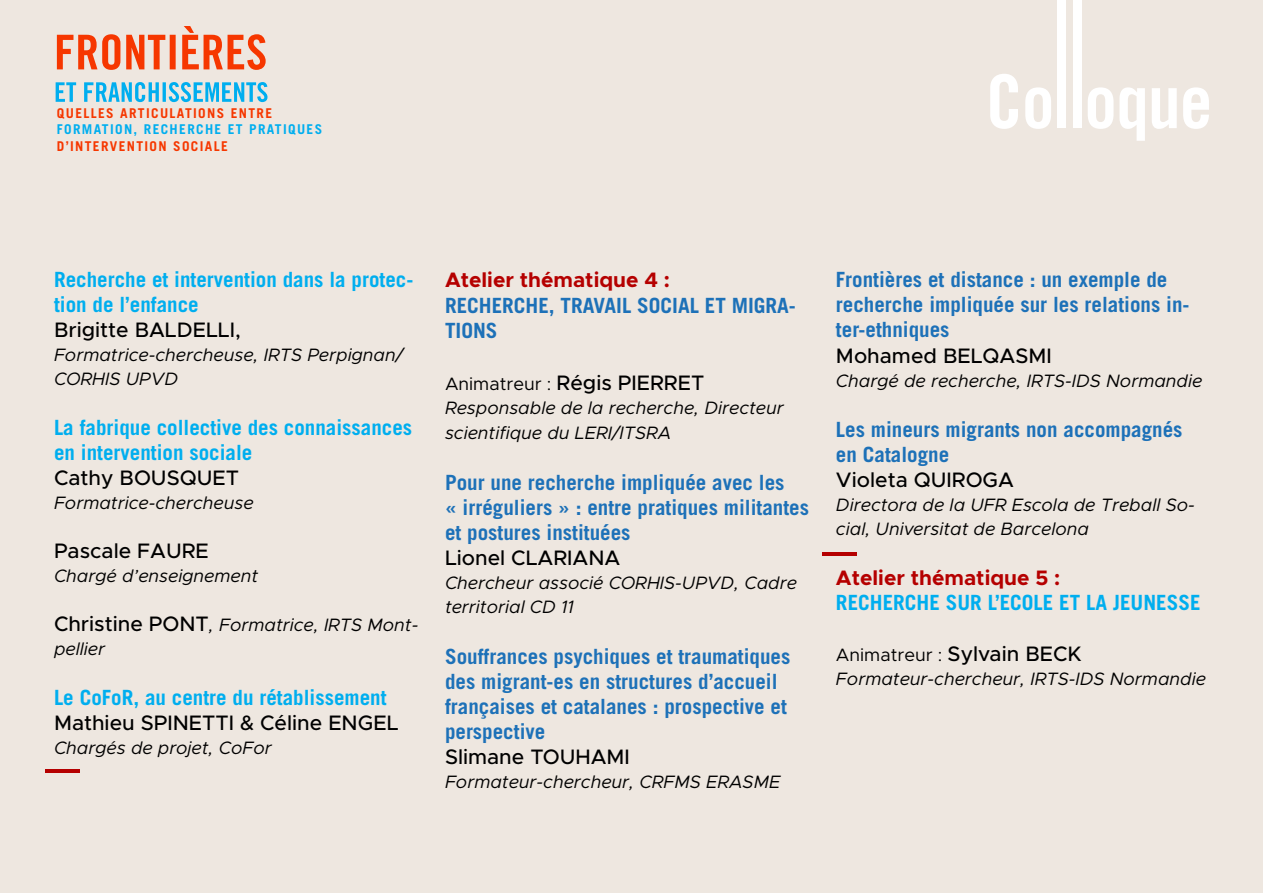
<style>
.page{position:relative;width:1263px;height:893px;background:#eee7e0}
.page>*{position:absolute;margin:0;border:0;box-sizing:border-box;transform-origin:0 0}
.t1{font:700 21px/25.2px "Trade Gothic";color:#1d71b8}
.t2{font:700 21px/25.2px "Trade Gothic";color:#00aeef}
.t3{font:500 21px "Metropolis";color:#000}
.t4{font:700 21px "Metropolis";color:#b50000}
.t5{font:italic 18px/24px "Metropolis";color:#000}
.t6{font:18px "Metropolis";color:#000}
.t7{font:700 13.5px "Trade Gothic";letter-spacing:.1em;color:#f63700}
.t8{font:700 13.5px "Trade Gothic";letter-spacing:.1em;color:#00aeef}
.s1{font-weight:500;font-style:normal;font-size:21px}
.s2{font-weight:400;font-size:18px}
.s3{font-weight:500;font-size:21px}
</style>
<div class="page">
<svg style="left:56px;top:82px;width:211px;height:20px"></svg>
<svg style="left:57px;top:26px;width:209px;height:44px"></svg>
<svg style="left:990px;top:74px;width:28px;height:55px"></svg>
<svg style="left:1025px;top:87px;width:26px;height:42px"></svg>
<div style="left:1057px;top:0;width:9px;height:128px;background:#fff"></div>
<div style="left:1073px;top:0;width:8px;height:128px;background:#fff"></div>
<svg style="left:1088px;top:87px;width:25px;height:42px"></svg>
<svg style="left:1119px;top:87px;width:26px;height:54px"></svg>
<svg style="left:1152px;top:88px;width:25px;height:41px"></svg>
<svg style="left:1183px;top:87px;width:26px;height:42px"></svg>
<hr style="left:822px;top:552px;width:34px;height:3px;background:#b50000">
<hr style="left:45px;top:770px;width:34px;height:2px;background:#b50000">
<p class="t7" style="left:57px;top:105px;width:217px">QUELLES ARTICULATIONS ENTRE</p>
<p class="t8" style="left:57px;top:121px;width:267px">FORMATION, RECHERCHE ET PRATIQUES</p>
<p class="t7" style="left:57px;top:138px;width:172px">D’INTERVENTION SOCIALE</p>
<p class="t2" style="left:54px;top:266px;width:361px">Recherche et intervention dans la protec&shy;tion de l’enfance</p>
<p class="t3" style="left:54px;top:317px;width:188px">Brigitte BALDELLI,</p>
<p class="t5" style="left:54px;top:343px;width:351px">Formatrice-chercheuse, IRTS Perpignan/<br>CORHIS UPVD</p>
<p class="t2" style="left:54px;top:414px;width:360px">La fabrique collective des connaissances en intervention sociale</p>
<p class="t3" style="left:54px;top:465px;width:187px">Cathy BOUSQUET</p>
<p class="t5" style="left:54px;top:491px;width:201px">Formatrice-chercheuse</p>
<p class="t3" style="left:54px;top:538px;width:156px">Pascale FAURE</p>
<p class="t5" style="left:54px;top:564px;width:206px">Chargé d’enseignement</p>
<p class="t5" style="left:54px;top:613px;width:366px"><span class="s1">Christine PONT</span>, Formatrice, IRTS Mont&shy;pellier</p>
<p class="t2" style="left:54px;top:684px;width:334px">Le CoFoR, au centre du rétablissement</p>
<p class="t3" style="left:54px;top:709px;width:346px">Mathieu SPINETTI &amp; Céline ENGEL</p>
<p class="t5" style="left:54px;top:735px;width:219px">Chargés de projet, CoFor</p>
<p class="t4" style="left:445px;top:267px;width:226px">Atelier thématique 4 :</p>
<p class="t1" style="left:445px;top:292px;width:352px">RECHERCHE, TRAVAIL SOCIAL ET MIGRA-<br>TIONS</p>
<p class="t3" style="left:445px;top:370px;width:261px"><span class="s2">Animatreur :</span> Régis PIERRET</p>
<p class="t5" style="left:445px;top:395px;width:340px;line-height:25.2px">Responsable de la recherche, Directeur scientifique du LERI/ITSRA</p>
<p class="t1" style="left:445px;top:469px;width:366px">Pour une recherche impliquée avec les<br>« irréguliers » : entre pratiques militantes et postures instituées</p>
<p class="t3" style="left:445px;top:545px;width:177px">Lionel CLARIANA</p>
<p class="t5" style="left:445px;top:571px;width:354px">Chercheur associé CORHIS-UPVD, Cadre territorial CD 11</p>
<p class="t1" style="left:445px;top:643px;width:347px">Souffrances psychiques et traumatiques des migrant-es en structures d’accueil françaises et catalanes : prospective et perspective</p>
<p class="t3" style="left:445px;top:744px;width:186px">Slimane TOUHAMI</p>
<p class="t5" style="left:445px;top:770px;width:337px">Formateur-chercheur, CRFMS ERASME</p>
<p class="t1" style="left:836px;top:266px;width:355px">Frontières et distance : un exemple de recherche impliquée sur les relations in&shy;ter-ethniques</p>
<p class="t3" style="left:836px;top:342px;width:217px">Mohamed BELQASMI</p>
<p class="t5" style="left:836px;top:368px;width:368px">Chargé de recherche, IRTS-IDS Normandie</p>
<p class="t1" style="left:836px;top:416px;width:348px">Les mineurs migrants non accompagnés en Catalogne</p>
<p class="t3" style="left:836px;top:467px;width:180px">Violeta QUIROGA</p>
<p class="t5" style="left:836px;top:493px;width:360px">Directora de la UFR Escola de Treball So&shy;cial, Universitat de Barcelona</p>
<p class="t4" style="left:836px;top:564px;width:226px">Atelier thématique 5 :</p>
<p class="t2" style="left:836px;top:589px;width:366px">RECHERCHE SUR L’ECOLE ET LA JEUNESSE</p>
<p class="t6" style="left:836px;top:643px;width:247px">Animatreur : <span class="s3">Sylvain BECK</span></p>
<p class="t5" style="left:836px;top:666px;width:372px">Formateur-chercheur, IRTS-IDS Normandie</p>
</div>
